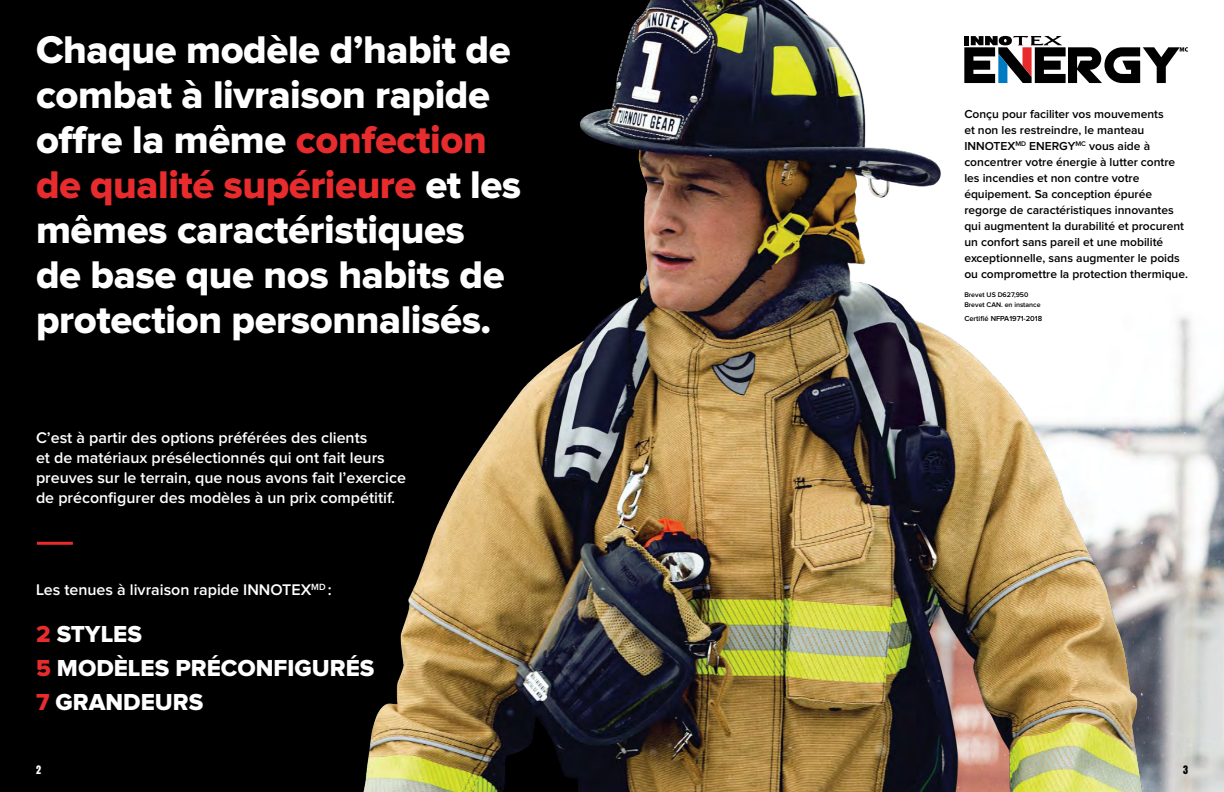
<style>
.page{position:relative;width:1224px;height:792px;background:#fff}
.page>*{position:absolute;margin:0;border:0;box-sizing:border-box;transform-origin:0 0}
.t1{font:40px/45px "Proxima Nova Extrabld";letter-spacing:-.01em;color:#fff}
.t2{font:24px/34px "Proxima Nova Extrabld";color:#fff}
.t3{font:600 16px/20px "Proxima Nova";color:#fff}
.t4{font:600 12px/16px "Proxima Nova";color:#000}
.t5{font:10px "Anton";color:#fff}
.t6{font:10px "Anton";color:#000}
.t7{font:600 7.5px "Proxima Nova";color:#000}
.t8{font:600 7px/10px "Proxima Nova";color:#000}
.s1{color:#e82c2e}
</style>
<div class="page">
<div style="left:0;top:0;width:739px;height:792px;background:#000"></div>
<hr style="left:37px;top:542px;width:36px;height:3px;background:#e82c2e">
<img style="left:363px;top:0;width:861px;height:792px">
<svg style="left:964px;top:36px;width:224px;height:47px"></svg>
<h1 class="t1" style="left:36px;top:29px;width:487px">Chaque modèle d’habit de combat à livraison rapide offre la même <span class="s1">confection de qualité supérieure</span> et les mêmes caractéristiques<br>de base que nos habits de protection personnalisés.</h1>
<h3 class="t3" style="left:36px;top:429px;width:372px">C’est à partir des options préférées des clients<br>et de matériaux présélectionnés qui ont fait leurs preuves sur le terrain, que nous avons fait l’exercice de préconfigurer des modèles à un prix compétitif.</h3>
<h3 class="t3" style="left:36px;top:581px;width:297px">Les tenues à livraison rapide INNOTEX<sup>MD</sup> :</h3>
<h2 class="t2" style="left:36px;top:618px;width:340px"><span class="s1">2</span> STYLES<br><span class="s1">5</span> MODÈLES PRÉCONFIGURÉS<br><span class="s1">7</span> GRANDEURS</h2>
<p class="t4" style="left:964px;top:106px;width:225px">Conçu pour faciliter vos mouvements<br>et non les restreindre, le manteau INNOTEX<sup>MD</sup> ENERGY<sup>MC</sup> vous aide à concentrer votre énergie à lutter contre les incendies et non contre votre équipement. Sa conception épurée regorge de caractéristiques innovantes qui augmentent la durabilité et procurent un confort sans pareil et une mobilité exceptionnelle, sans augmenter le poids ou compromettre la protection thermique.</p>
<p class="t8" style="left:964px;top:290px;width:78px">Brevet US D627,950<br>Brevet CAN. en instance</p>
<p class="t7" style="left:964px;top:315px;width:79px">Certifié NFPA1971-2018</p>
<p class="t5" style="left:36px;top:765px;width:6px">2</p>
<p class="t6" style="left:1183px;top:765px;width:6px">3</p>
</div>
